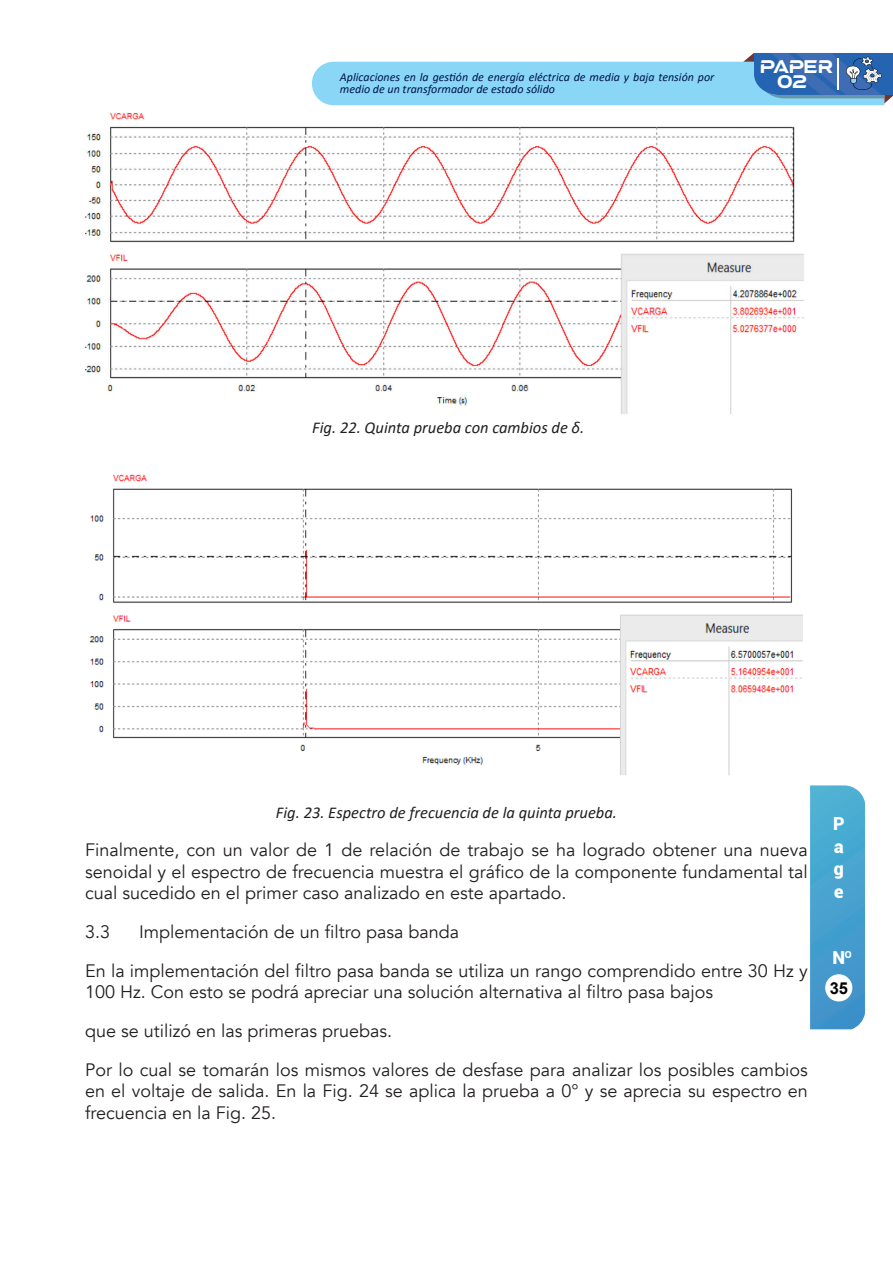
<style>
.page{position:relative;width:893px;height:1263px;background:#fff}
.page>*{position:absolute;margin:0;border:0;box-sizing:border-box;transform-origin:0 0}
.t1{font:18px/21.6px "Avenir";color:#231f20;text-align:justify}
.t2{font:900 18px/22.5px "Roboto";color:#fff;text-align:justify}
.Titulo_de_grafico{font:italic 16.5px "Calibri";color:#231f20}
.t3{font:16.5px/15px "a Atmospheric";color:#fff;text-align:center}
.t4{font:700 16.5px "Arial";color:#030303}
.t5{font:italic 12px/12px "Calibri";color:#00144d}
</style>
<div class="page">
<svg style="left:312px;top:53px;width:581px;height:52px;background:#8bc8ea"></svg>
<svg style="left:810px;top:785px;width:55px;height:244px;background:#49a2cf"></svg>
<div style="left:825px;top:974px;width:27px;height:27px;background:#fff;border-radius:50%"></div>
<img style="left:85px;top:112px;width:719px;height:302px">
<img style="left:89px;top:474px;width:714px;height:301px">
<p class="t5" style="left:340px;top:71px;width:376px">Aplicaciones en la gestión de energía eléctrica de media y baja tensión por medio de un transformador de estado sólido</p>
<p class="t3" style="left:760px;top:61px;width:74px">PAPER<br>02</p>
<p class="Titulo_de_grafico" style="left:312px;top:416px;width:274px">Fig. 22. Quinta prueba con cambios de δ.</p>
<p class="Titulo_de_grafico" style="left:276px;top:801px;width:343px">Fig. 23. Espectro de frecuencia de la quinta prueba.</p>
<p class="t1" style="left:85px;top:839px;width:724px">Finalmente, con un valor de 1 de relación de trabajo se ha logrado obtener una nueva senoidal y el espectro de frecuencia muestra el gráfico de la componente fundamental tal cual sucedido en el primer caso analizado en este apartado.</p>
<p class="t1" style="left:85px;top:921px;width:27px">3.3</p>
<p class="t1" style="left:139px;top:921px;width:322px">Implementación de un filtro pasa banda</p>
<p class="t1" style="left:85px;top:960px;width:724px">En la implementación del filtro pasa banda se utiliza un rango comprendido entre 30 Hz y<br>100 Hz. Con esto se podrá apreciar una solución alternativa al filtro pasa bajos</p>
<p class="t1" style="left:85px;top:1020px;width:308px">que se utilizó en las primeras pruebas.</p>
<p class="t1" style="left:85px;top:1059px;width:724px">Por lo cual se tomarán los mismos valores de desfase para analizar los posibles cambios en el voltaje de salida. En la Fig. 24 se aplica la prueba a 0° y se aprecia su espectro en frecuencia en la Fig. 25.</p>
<p class="t2" style="left:833px;top:812px;width:13px">P a g e</p>
<p class="t2" style="left:832px;top:945px;width:22px">Nº</p>
<p class="t4" style="left:830px;top:977px;width:20px">35</p>
</div>
